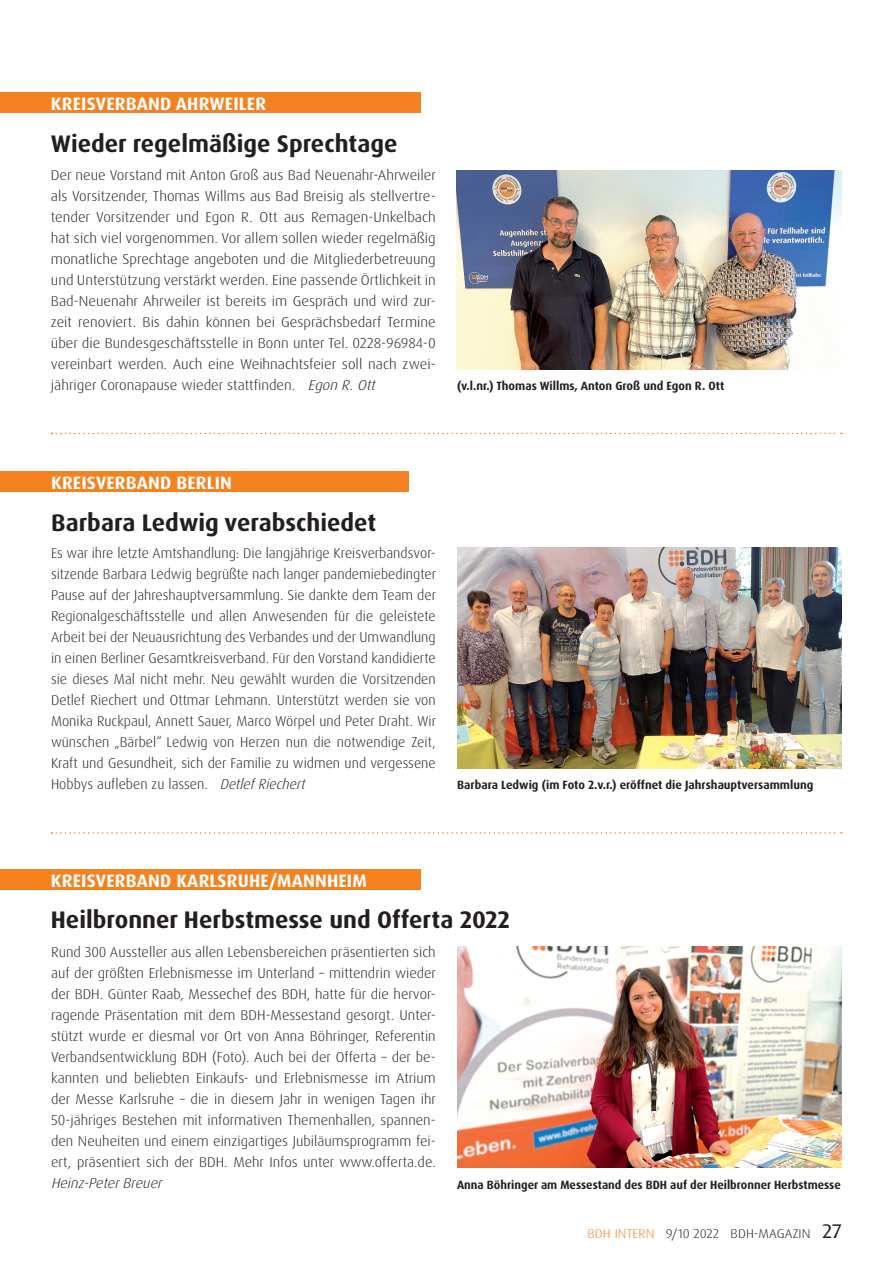
<style>
.page{position:relative;width:893px;height:1263px;background:#fff}
.page>*{position:absolute;margin:0;border:0;box-sizing:border-box;transform-origin:0 0}
.t1{font:700 24px "Dax OT";color:#231f20}
.t2{font:700 18px "Dax OT";letter-spacing:.01em;color:#fff}
.t3{font:300 14.25px/21px "Dax OT";color:#231f20;text-align:justify}
.t4{font:300 14.25px/21px "Dax OT";color:#231f20;text-align:justify;scale:1.05 1}
.t5{font:italic 300 14.25px "Dax OT";color:#231f20}
.t6{font:300 12.75px "Dax OT";letter-spacing:.01em;color:#231f20;scale:1.06 1}
.t7{font:700 12px "Dax OT";color:#231f20}
.t8{font:700 12px "Dax OT";color:#231f20;scale:.96 1}
.s1{font-style:italic}
.s2{color:#f58220}
.s3{font-weight:400;font-size:19.8px}
</style>
<div class="page">
<svg style="left:52px;top:433px;width:790px;height:1px"></svg>
<svg style="left:52px;top:832px;width:790px;height:2px"></svg>
<div style="left:0;top:92px;width:421px;height:21px;background:#f58220"></div>
<div style="left:0;top:869px;width:421px;height:21px;background:#f58220"></div>
<img style="left:457px;top:170px;width:385px;height:199px">
<img style="left:457px;top:946px;width:385px;height:221px">
<div style="left:0;top:471px;width:408px;height:21px;background:#f58220"></div>
<img style="left:457px;top:548px;width:385px;height:220px">
<p class="t2" style="left:51px;top:92px;width:217px">KREISVERBAND AHRWEILER</p>
<h1 class="t1" style="left:51px;top:128px;width:348px">Wieder regelmäßige Sprechtage</h1>
<p class="t4" style="left:51px;top:165px;width:368px">Der neue Vorstand mit Anton Groß aus Bad Neuenahr-Ahrweiler als Vorsitzender, Thomas Willms aus Bad Breisig als stellvertre&shy;tender Vorsitzender und Egon R. Ott aus Remagen-Unkelbach hat sich viel vorgenommen. Vor allem sollen wieder regelmäßig monatliche Sprechtage angeboten und die Mitgliederbetreuung und Unterstützung verstärkt werden. Eine passende Örtlichkeit in Bad-Neuenahr Ahrweiler ist bereits im Gespräch und wird zur&shy;zeit renoviert. Bis dahin können bei Gesprächsbedarf Termine über die Bundesgeschäftsstelle in Bonn unter Tel. 0228-96984-0 vereinbart werden. Auch eine Weihnachtsfeier soll nach zwei&shy;jähriger Coronapause wieder stattfinden. <span class="s1">EgonR.Ott</span></p>
<p class="t7" style="left:457px;top:378px;width:269px">(v.l.nr.) Thomas Willms, Anton Groß und Egon R. Ott</p>
<p class="t2" style="left:51px;top:471px;width:182px">KREISVERBAND BERLIN</p>
<h1 class="t1" style="left:51px;top:507px;width:327px">Barbara Ledwig verabschiedet</h1>
<p class="t3" style="left:51px;top:543px;width:387px">Es war ihre letzte Amtshandlung: Die langjährige Kreisverbandsvor&shy;sitzende Barbara Ledwig begrüßte nach langer pandemiebedingter Pause auf der Jahreshauptversammlung. Sie dankte dem Team der Regionalgeschäftsstelle und allen Anwesenden für die geleistete Arbeit bei der Neuausrichtung des Verbandes und der Umwandlung in einen Berliner Gesamtkreisverband. Für den Vorstand kandidierte sie dieses Mal nicht mehr. Neu gewählt wurden die Vorsitzenden Detlef Riechert und Ottmar Lehmann. Unterstützt werden sie von Monika Ruckpaul, Annett Sauer, Marco Wörpel und Peter Draht. Wir wünschen „Bärbel“ Ledwig von Herzen nun die notwendige Zeit, Kraft und Gesundheit, sich der Familie zu widmen und vergessene Hobbys aufleben zu lassen. <span class="s1">DetlefRiechert</span></p>
<p class="t7" style="left:457px;top:777px;width:358px">Barbara Ledwig (im Foto 2.v.r.) eröffnet die Jahrshauptversammlung</p>
<p class="t2" style="left:51px;top:869px;width:317px">KREISVERBAND KARLSRUHE/MANNHEIM</p>
<h1 class="t1" style="left:51px;top:905px;width:460px">Heilbronner Herbstmesse und Offerta 2022</h1>
<p class="t3" style="left:51px;top:942px;width:387px">Rund 300 Aussteller aus allen Lebensbereichen präsentierten sich auf der größten Erlebnismesse im Unterland – mittendrin wieder der BDH. Günter Raab, Messechef des BDH, hatte für die hervor&shy;ragende Präsentation mit dem BDH-Messestand gesorgt. Unter&shy;stützt wurde er diesmal vor Ort von Anna Böhringer, Referentin Verbandsentwicklung BDH (Foto). Auch bei der Offerta – der be&shy;kannten und beliebten Einkaufs- und Erlebnismesse im Atrium der Messe Karlsruhe – die in diesem Jahr in wenigen Tagen ihr 50-jähriges Bestehen mit informativen Themenhallen, spannen&shy;den Neuheiten und einem einzigartiges Jubiläumsprogramm fei&shy;ert, präsentiert sich der BDH. Mehr Infos unter www.offerta.de.</p>
<p class="t5" style="left:51px;top:1174px;width:116px">Heinz-PeterBreuer</p>
<p class="t8" style="left:457px;top:1177px;width:401px">Anna Böhringer am Messestand des BDH auf der Heilbronner Herbstmesse</p>
<p class="t6" style="left:587px;top:1225px;width:242px"><span class="s2">BDH INTERN</span> 9/10 2022 BDH-MAGAZIN <span class="s3">27</span></p>
</div>
